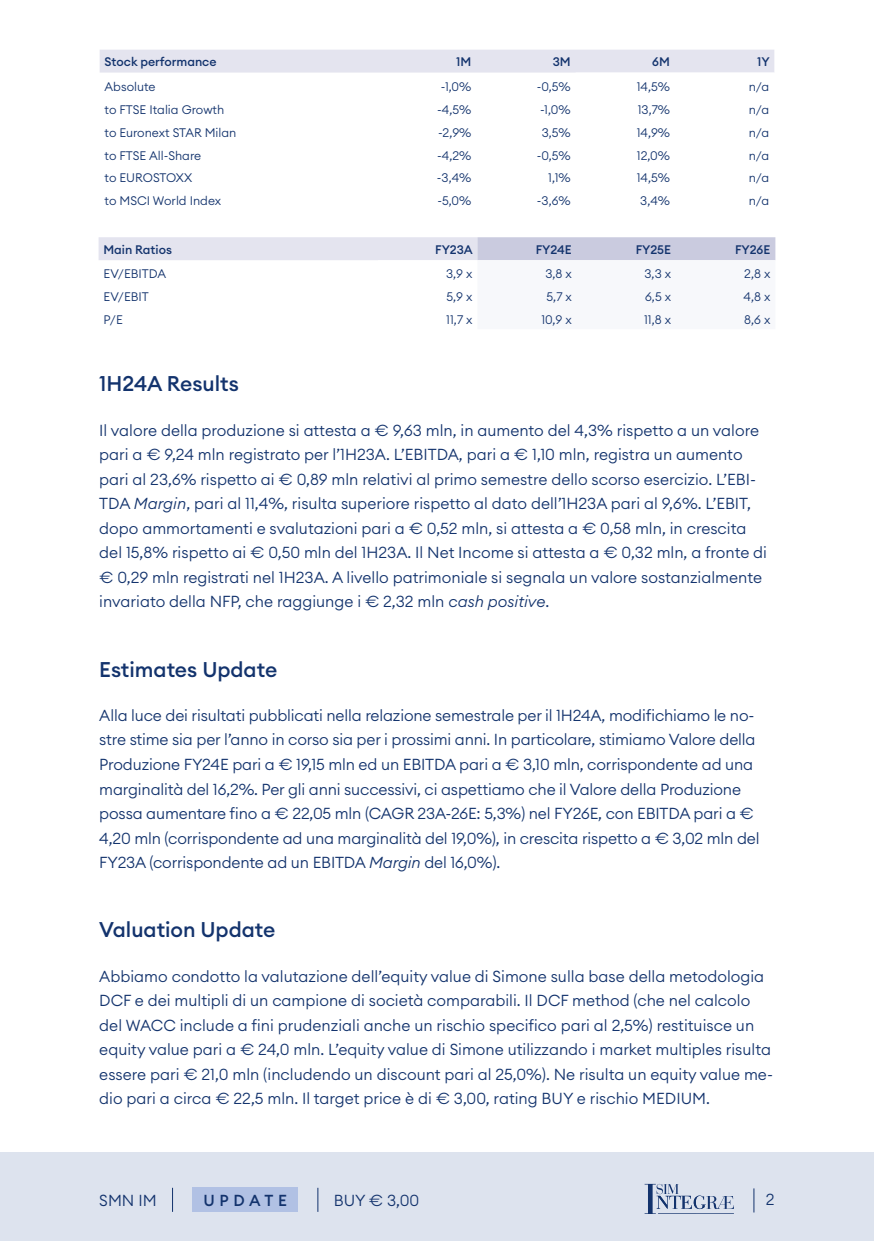
<style>
.page{position:relative;width:874px;height:1241px;background:#fff}
.page>*{position:absolute;margin:0;border:0;box-sizing:border-box;transform-origin:0 0}
.t1{font:500 21px "Euclid Circular A";color:#13336d}
.t2{font:300 15.75px/24.5px "Euclid Circular A";color:#13336d}
.t3{font:500 15.75px "Euclid Circular A";letter-spacing:.3em;color:#13336d}
.t4{font:300 12.25px "Euclid Circular A";color:#13336d}
.t5{font:500 12.25px "Euclid Circular A";color:#13336d}
.s1{font-style:italic}
</style>
<div class="page">
<div style="left:0;top:1152px;width:873px;height:88px;background:#dde3ee"></div>
<svg style="left:172px;top:1187px;width:1px;height:24px"></svg>
<div style="left:192px;top:1187px;width:106px;height:24px;background:#b1c1e4"></div>
<svg style="left:317px;top:1187px;width:1px;height:24px"></svg>
<svg style="left:753px;top:1188px;width:1px;height:24px"></svg>
<svg style="left:644px;top:1183px;width:89px;height:30px"></svg>
<div style="left:100px;top:50px;width:674px;height:23px;background:#e4e4ef"></div>
<svg style="left:98px;top:237px;width:677px;height:23px;background:#d8d9e8"></svg>
<p class="t5" style="left:105px;top:54px;width:113px">Stock performance</p>
<p class="t5" style="left:456px;top:54px;width:17px">1M</p>
<p class="t5" style="left:552px;top:54px;width:19px">3M</p>
<p class="t5" style="left:652px;top:54px;width:19px">6M</p>
<p class="t5" style="left:756px;top:54px;width:14px">1Y</p>
<p class="t4" style="left:105px;top:78px;width:53px">Absolute</p>
<p class="t4" style="left:440px;top:78px;width:32px">-1,0%</p>
<p class="t4" style="left:536px;top:78px;width:35px">-0,5%</p>
<p class="t4" style="left:636px;top:78px;width:35px">14,5%</p>
<p class="t4" style="left:748px;top:78px;width:22px">n/a</p>
<p class="t4" style="left:105px;top:101px;width:121px">to FTSE Italia Growth</p>
<p class="t4" style="left:437px;top:101px;width:36px">-4,5%</p>
<p class="t4" style="left:539px;top:101px;width:32px">-1,0%</p>
<p class="t4" style="left:637px;top:101px;width:34px">13,7%</p>
<p class="t4" style="left:748px;top:101px;width:22px">n/a</p>
<p class="t4" style="left:105px;top:124px;width:133px">to Euronext STAR Milan</p>
<p class="t4" style="left:438px;top:124px;width:35px">-2,9%</p>
<p class="t4" style="left:541px;top:124px;width:31px">3,5%</p>
<p class="t4" style="left:636px;top:124px;width:35px">14,9%</p>
<p class="t4" style="left:748px;top:124px;width:22px">n/a</p>
<p class="t4" style="left:105px;top:147px;width:98px">to FTSE All-Share</p>
<p class="t4" style="left:437px;top:147px;width:36px">-4,2%</p>
<p class="t4" style="left:536px;top:147px;width:35px">-0,5%</p>
<p class="t4" style="left:636px;top:147px;width:35px">12,0%</p>
<p class="t4" style="left:748px;top:147px;width:22px">n/a</p>
<p class="t4" style="left:105px;top:170px;width:89px">to EUROSTOXX</p>
<p class="t4" style="left:436px;top:170px;width:36px">-3,4%</p>
<p class="t4" style="left:548px;top:170px;width:24px">1,1%</p>
<p class="t4" style="left:636px;top:170px;width:35px">14,5%</p>
<p class="t4" style="left:748px;top:170px;width:22px">n/a</p>
<p class="t4" style="left:105px;top:193px;width:118px">to MSCI World Index</p>
<p class="t4" style="left:437px;top:193px;width:35px">-5,0%</p>
<p class="t4" style="left:536px;top:193px;width:35px">-3,6%</p>
<p class="t4" style="left:640px;top:193px;width:31px">3,4%</p>
<p class="t4" style="left:748px;top:193px;width:22px">n/a</p>
<p class="t5" style="left:103px;top:241px;width:70px">Main Ratios</p>
<p class="t5" style="left:435px;top:241px;width:39px">FY23A</p>
<p class="t5" style="left:535px;top:241px;width:38px">FY24E</p>
<p class="t5" style="left:635px;top:241px;width:37px">FY25E</p>
<p class="t5" style="left:734px;top:241px;width:37px">FY26E</p>
<p class="t4" style="left:103px;top:266px;width:64px">EV/EBITDA</p>
<p class="t4" style="left:446px;top:266px;width:28px">3,9 x</p>
<p class="t4" style="left:545px;top:266px;width:28px">3,8 x</p>
<p class="t4" style="left:644px;top:266px;width:28px">3,3 x</p>
<p class="t4" style="left:744px;top:266px;width:28px">2,8 x</p>
<p class="t4" style="left:103px;top:289px;width:47px">EV/EBIT</p>
<p class="t4" style="left:446px;top:289px;width:27px">5,9 x</p>
<p class="t4" style="left:546px;top:289px;width:27px">5,7 x</p>
<p class="t4" style="left:644px;top:289px;width:27px">6,5 x</p>
<p class="t4" style="left:743px;top:289px;width:28px">4,8 x</p>
<p class="t4" style="left:103px;top:312px;width:21px">P/E</p>
<p class="t4" style="left:446px;top:312px;width:28px">11,7 x</p>
<p class="t4" style="left:541px;top:312px;width:32px">10,9 x</p>
<p class="t4" style="left:643px;top:312px;width:28px">11,8 x</p>
<p class="t4" style="left:743px;top:312px;width:28px">8,6 x</p>
<h1 class="t1" style="left:99px;top:370px;width:141px">1H24A Results</h1>
<p class="t2" style="left:99px;top:417px;width:669px">Il valore della produzione si attesta a € 9,63 mln, in aumento del 4,3% rispetto a un valore pari a € 9,24 mln registrato per l’1H23A. L’EBITDA, pari a € 1,10 mln, registra un aumento pari al 23,6% rispetto ai € 0,89 mln relativi al primo semestre dello scorso esercizio. L’EBI-TDA <span class="s1">Margin</span>, pari al 11,4%, risulta superiore rispetto al dato dell’1H23A pari al 9,6%. L’EBIT, dopo ammortamenti e svalutazioni pari a € 0,52 mln, si attesta a € 0,58 mln, in crescita del 15,8% rispetto ai € 0,50 mln del 1H23A. Il Net Income si attesta a € 0,32 mln, a fronte di € 0,29 mln registrati nel 1H23A. A livello patrimoniale si segnala un valore sostanzialmente invariato della NFP, che raggiunge i € 2,32 mln <span class="s1">cash positive</span>.</p>
<h1 class="t1" style="left:99px;top:655px;width:179px">Estimates Update</h1>
<p class="t2" style="left:99px;top:702px;width:661px">Alla luce dei risultati pubblicati nella relazione semestrale per il 1H24A, modifichiamo le no&shy;stre stime sia per l’anno in corso sia per i prossimi anni. In particolare, stimiamo Valore della Produzione FY24E pari a € 19,15 mln ed un EBITDA pari a € 3,10 mln, corrispondente ad una marginalità del 16,2%. Per gli anni successivi, ci aspettiamo che il Valore della Produzione possa aumentare fino a € 22,05 mln (CAGR 23A-26E: 5,3%) nel FY26E, con EBITDA pari a € 4,20 mln (corrispondente ad una marginalità del 19,0%), in crescita rispetto a € 3,02 mln del FY23A (corrispondente ad un EBITDA <span class="s1">Margin</span> del 16,0%).</p>
<h1 class="t1" style="left:99px;top:916px;width:178px">Valuation Update</h1>
<p class="t2" style="left:99px;top:963px;width:675px">Abbiamo condotto la valutazione dell’equity value di Simone sulla base della metodologia DCF e dei multipli di un campione di società comparabili. Il DCF method (che nel calcolo del WACC include a fini prudenziali anche un rischio specifico pari al 2,5%) restituisce un equity value pari a € 24,0 mln. L’equity value di Simone utilizzando i market multiples risulta essere pari € 21,0 mln (includendo un discount pari al 25,0%). Ne risulta un equity value me&shy;dio pari a circa € 22,5 mln. Il target price è di € 3,00, rating BUY e rischio MEDIUM.</p>
<p class="t2" style="left:99px;top:1187px;width:59px">SMN IM</p>
<p class="t3" style="left:203px;top:1190px;width:85px">UPDATE</p>
<p class="t2" style="left:333px;top:1187px;width:87px">BUY € 3,00</p>
<p class="t2" style="left:765px;top:1186px;width:10px">2</p>
</div>
